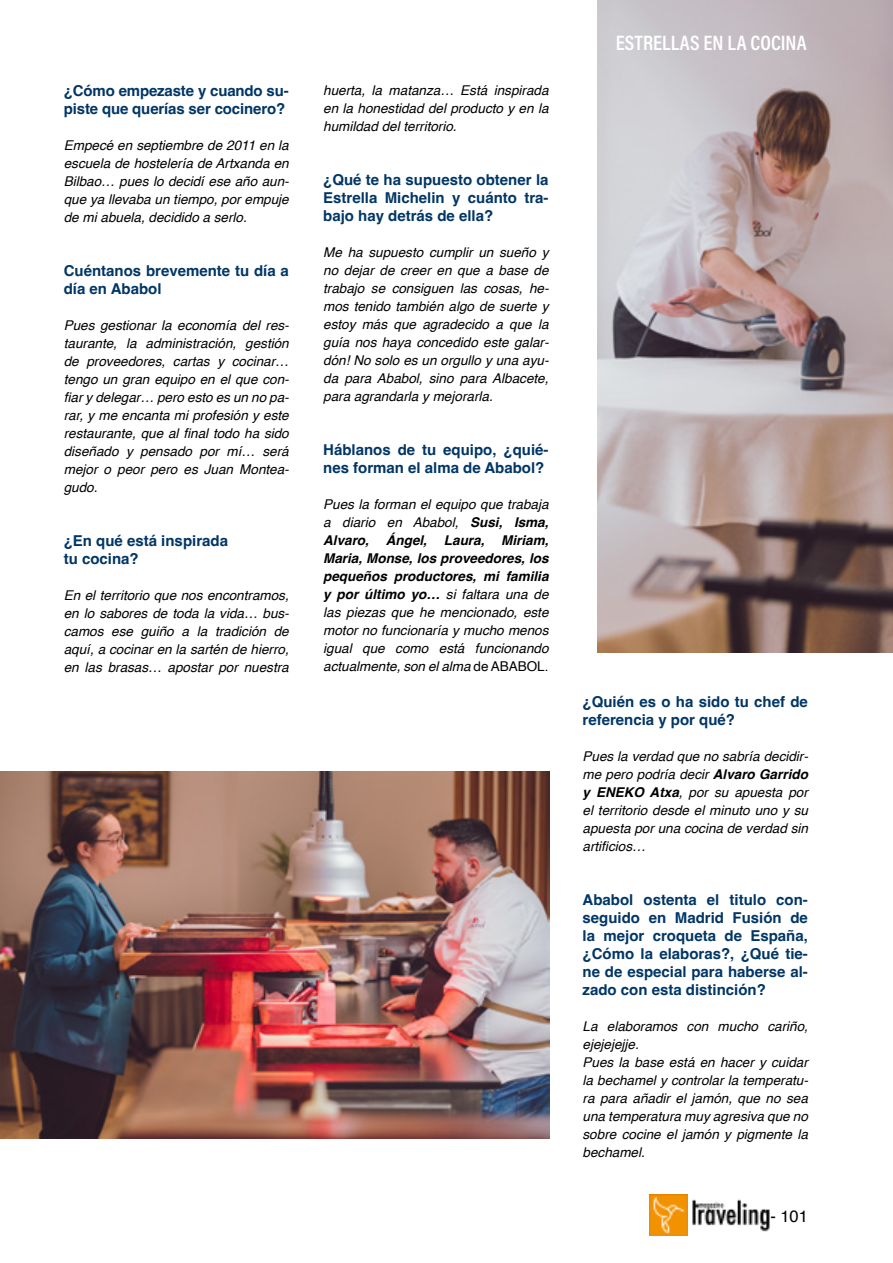
<style>
.page{position:relative;width:893px;height:1263px;background:#fff}
.page>*{position:absolute;margin:0;border:0;box-sizing:border-box;transform-origin:0 0}
.t1{font:21px "Acumin Variable Concept";letter-spacing:.005em;color:#fff}
.t2{font:16.5px "Helvetica";color:#000}
.t3{font:700 15px/18px "Helvetica";color:#003666}
.t4{font:italic 13.5px/18px "Helvetica";color:#000;text-align:justify}
.s1{font-weight:700}
.s2{font-style:normal}
</style>
<div class="page">
<img style="left:597px;top:0;width:296px;height:653px">
<img style="left:0;top:772px;width:550px;height:366px">
<img style="left:692px;top:1199px;width:78px;height:33px">
<img style="left:650px;top:1195px;width:37px;height:40px">
<p class="t3" style="left:64px;top:84px;width:226px">¿Cómo empezaste y cuando su&shy;piste que querías ser cocinero?</p>
<p class="t4" style="left:64px;top:137px;width:227px">Empecé en septiembre de 2011 en la escuela de hostelería de Artxanda en Bilbao… pues lo decidí ese año aun&shy;que ya llevaba un tiempo, por empuje de mi abuela, decidido a serlo.</p>
<p class="t3" style="left:64px;top:264px;width:226px">Cuéntanos brevemente tu día a día en Ababol</p>
<p class="t4" style="left:64px;top:317px;width:227px">Pues gestionar la economía del res&shy;taurante, la administración, gestión de proveedores, cartas y cocinar… tengo un gran equipo en el que con&shy;fiar y delegar… pero esto es un no pa&shy;rar, y me encanta mi profesión y este restaurante, que al final todo ha sido diseñado y pensado por mí… será mejor o peor pero es Juan Montea&shy;gudo.</p>
<p class="t3" style="left:64px;top:534px;width:166px">¿En qué está inspirada tu cocina?</p>
<p class="t4" style="left:64px;top:587px;width:227px">En el territorio que nos encontramos, en lo sabores de toda la vida… bus&shy;camos ese guiño a la tradición de aquí, a cocinar en la sartén de hierro, en las brasas… apostar por nuestra</p>
<p class="t4" style="left:323px;top:82px;width:227px">huerta, la matanza… Está inspirada en la honestidad del producto y en la humildad del territorio.</p>
<p class="t3" style="left:323px;top:173px;width:227px;text-align:justify">¿Qué te ha supuesto obtener la Estrella Michelin y cuánto tra&shy;bajo hay detrás de ella?</p>
<p class="t4" style="left:323px;top:244px;width:227px">Me ha supuesto cumplir un sueño y no dejar de creer en que a base de trabajo se consiguen las cosas, he&shy;mos tenido también algo de suerte y estoy más que agradecido a que la guía nos haya concedido este galar&shy;dón! No solo es un orgullo y una ayu&shy;da para Ababol, sino para Albacete, para agrandarla y mejorarla.</p>
<p class="t3" style="left:323px;top:443px;width:227px">Háblanos de tu equipo, ¿quié&shy;nes forman el alma de Ababol?</p>
<p class="t4" style="left:323px;top:496px;width:227px">Pues la forman el equipo que trabaja a diario en Ababol, <span class="s1">Susi, Isma, Alvaro, Ángel, Laura, Miriam, Maria, Monse, los proveedores, los pequeños productores, mi familia y por último yo…</span> si faltara una de las piezas que he mencionado, este motor no funcionaría y mucho menos igual que como está funcionando actualmente, son el alma <span class="s2">de ABABOL.</span></p>
<h1 class="t1" style="left:616px;top:28px;width:192px">ESTRELLAS EN LA COCINA</h1>
<p class="t3" style="left:583px;top:694px;width:227px">¿Quién es o ha sido tu chef de referencia y por qué?</p>
<p class="t4" style="left:583px;top:747px;width:227px">Pues la verdad que no sabría decidir&shy;me pero podría decir <span class="s1">Alvaro Garrido y ENEKO Atxa</span>, por su apuesta por el territorio desde el minuto uno y su apuesta por una cocina de verdad sin artificios…</p>
<p class="t3" style="left:583px;top:892px;width:227px;text-align:justify">Ababol ostenta el titulo con&shy;seguido en Madrid Fusión de la mejor croqueta de España, ¿Cómo la elaboras?, ¿Qué tie&shy;ne de especial para haberse al&shy;zado con esta distinción?</p>
<p class="t4" style="left:583px;top:1017px;width:227px;text-align:left">La elaboramos con mucho cariño, ejejejejje.<br>Pues la base está en hacer y cuidar la bechamel y controlar la temperatu&shy;ra para añadir el jamón, que no sea una temperatura muy agresiva que no sobre cocine el jamón y pigmente la bechamel.</p>
<p class="t2" style="left:770px;top:1204px;width:39px">- 101</p>
</div>
